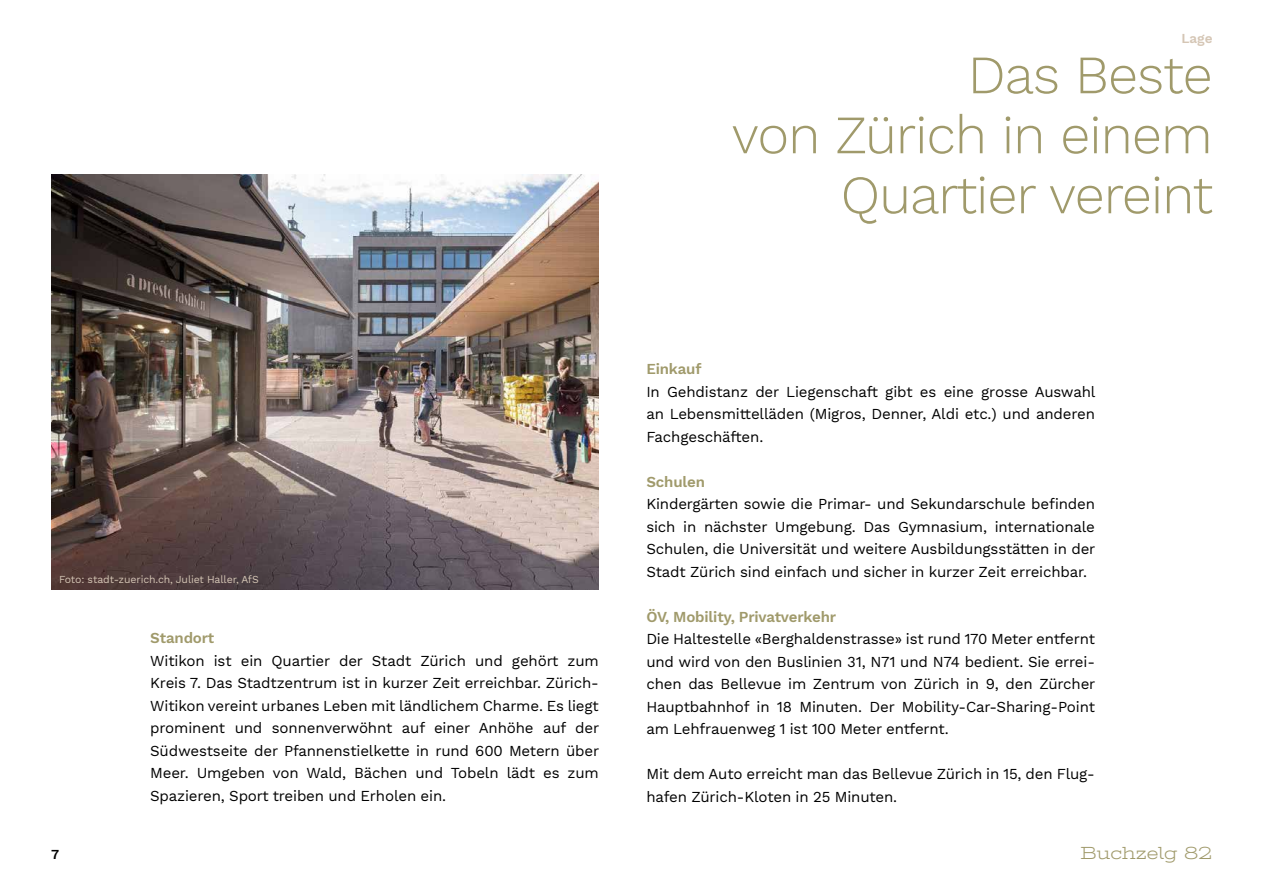
<style>
.page{position:relative;width:1263px;height:893px;background:#fff}
.page>*{position:absolute;margin:0;border:0;box-sizing:border-box;transform-origin:0 0}
.t1{font:300 54px/60px "Work Sans";letter-spacing:-.02em;color:#a09a6b;text-align:right}
.t2{font:18px "Stint Ultra Expanded";color:#a09a6b}
.t3{font:15px/22.5px "Work Sans";letter-spacing:-.01em;color:#000;text-align:justify}
.t4{font:600 15px "Work Sans";letter-spacing:-.01em;color:#a09a6b}
.t5{font:600 13.5px "Work Sans";color:#d5c6b5}
.t6{font:600 13.5px "Work Sans";color:#000}
.t7{font:10.5px "Work Sans";letter-spacing:-.01em;color:#d5c6b5}
</style>
<div class="page">
<img style="left:51px;top:174px;width:548px;height:415px">
<p class="t5" style="left:1181px;top:30px;width:33px">Lage</p>
<h1 class="t1" style="left:732px;top:47px;width:483px">Das Beste<br>von Zürich in einem<br>Quartier vereint</h1>
<p class="t7" style="left:59px;top:573px;width:201px">Foto: stadt-zuerich.ch, Juliet Haller, AfS</p>
<p class="t4" style="left:150px;top:629px;width:65px">Standort</p>
<p class="t3" style="left:150px;top:650px;width:450px">Witikon ist ein Quartier der Stadt Zürich und gehört zum Kreis 7. Das Stadtzentrum ist in kurzer Zeit erreichbar. Zürich-Witikon vereint urbanes Leben mit ländlichem Charme. Es liegt prominent und sonnenverwöhnt auf einer Anhöhe auf der Südwestseite der Pfannenstielkette in rund 600 Metern über Meer. Umgeben von Wald, Bächen und Tobeln lädt es zum Spazieren, Sport treiben und Erholen ein.</p>
<p class="t4" style="left:646px;top:360px;width:57px">Einkauf</p>
<p class="t3" style="left:646px;top:381px;width:451px">In Gehdistanz der Liegenschaft gibt es eine grosse Auswahl an Lebensmittelläden (Migros, Denner, Aldi etc.) und anderen Fachgeschäften.</p>
<p class="t4" style="left:646px;top:473px;width:60px">Schulen</p>
<p class="t3" style="left:646px;top:493px;width:450px">Kindergärten sowie die Primar- und Sekundarschule befinden sich in nächster Umgebung. Das Gymnasium, internationale Schulen, die Universität und weitere Ausbildungsstätten in der Stadt Zürich sind einfach und sicher in kurzer Zeit erreichbar.</p>
<p class="t4" style="left:646px;top:608px;width:191px">ÖV, Mobility, Privatverkehr</p>
<p class="t3" style="left:646px;top:628px;width:450px">Die Haltestelle «Berghaldenstrasse» ist rund 170 Meter entfernt und wird von den Buslinien 31, N71 und N74 bedient. Sie errei&shy;chen das Bellevue im Zentrum von Zürich in 9, den Zürcher Hauptbahnhof in 18 Minuten. Der Mobility-Car-Sharing-Point am Lehfrauenweg 1 ist 100 Meter entfernt.</p>
<p class="t3" style="left:646px;top:763px;width:450px">Mit dem Auto erreicht man das Bellevue Zürich in 15, den Flug&shy;hafen Zürich-Kloten in 25 Minuten.</p>
<p class="t6" style="left:51px;top:846px;width:10px">7</p>
<p class="t2" style="left:1080px;top:843px;width:133px">Buchzelg 82</p>
</div>
